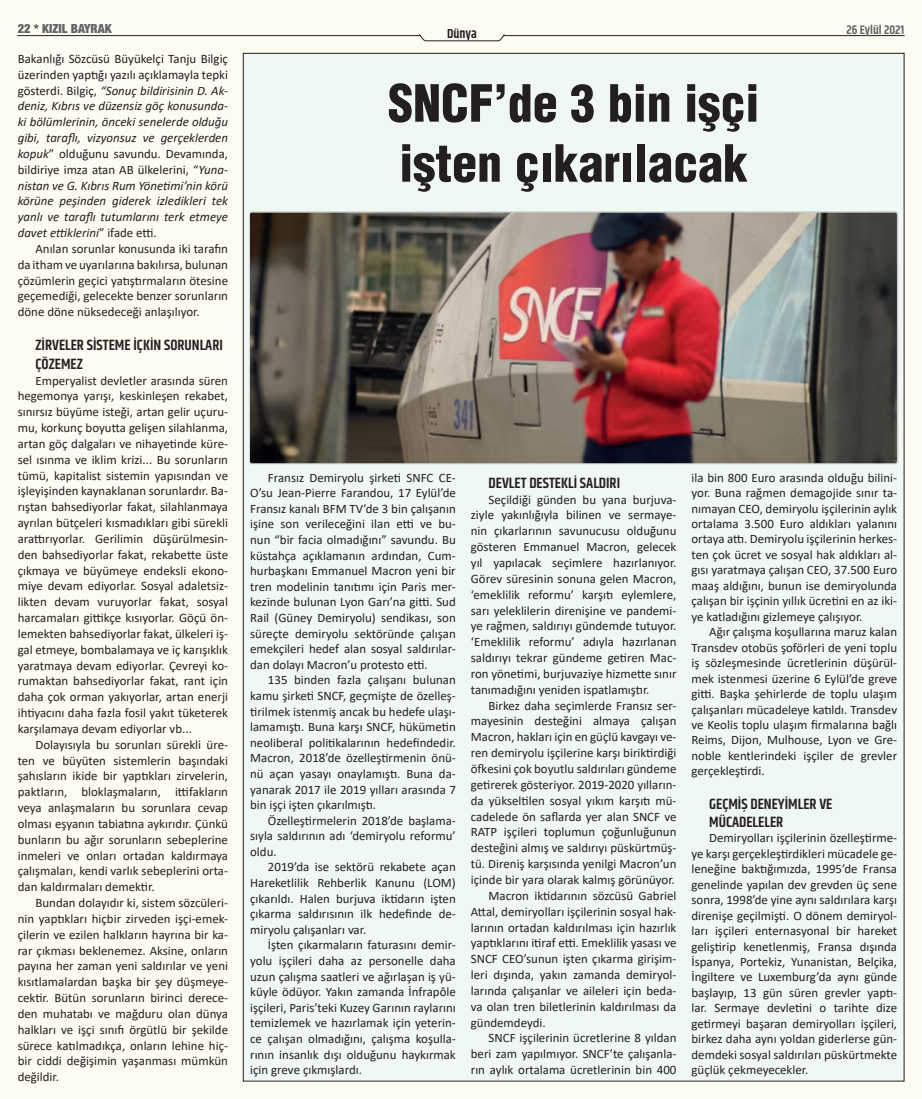
<style>
.page{position:relative;width:922px;height:1099px;background:#fff}
.page>*{position:absolute;margin:0;border:0;box-sizing:border-box;transform-origin:0 0}
.ana_başlık{font:900 condensed 50px/60px "Helvetica";color:#231f20}
.ara_başlık{font:600 15px/18.4px "Khand";color:#231f20}
.t1{font:600 13.12px "Khand";color:#231f20}
.t2{font:12.88px/15.9px "Calibri";color:#231f20;text-align:justify}
.t3{font:italic 12.88px/15.9px "Calibri";color:#231f20;text-align:justify}
.t4{font:900 condensed 12.5px "Helvetica Neue";color:#636366}
.t5{font:600 12.5px "Khand";color:#636366}
.s1{font-style:normal}
</style>
<div class="page">
<div style="left:0;top:0;width:921px;height:1098px;background:#fdfcf3"></div>
<hr style="left:18px;top:35px;width:402px;height:1px;background:#231f20">
<hr style="left:503px;top:35px;width:400px;height:1px;background:#231f20">
<svg style="left:419px;top:34px;width:85px;height:7px"></svg>
<div style="left:243px;top:53px;width:660px;height:1028px;background:#f0f8f3"></div>
<div style="left:248px;top:211px;width:650px;height:254px;background:#231f20;opacity:.4"></div>
<img style="left:250px;top:213px;width:646px;height:250px">
<p class="t4" style="left:18px;top:20px;width:95px">22 * KIZIL BAYRAK</p>
<p class="t5" style="left:846px;top:22px;width:59px">26 Eylül 2021</p>
<p class="t1" style="left:447px;top:25px;width:31px">Dünya</p>
<p class="t3" style="left:18px;top:50px;width:212px"><span class="s1">Bakanlığı Sözcüsü Büyükelçi Tanju Bilgiç üzerinden yaptığı yazılı açıklamayla tepki gösterdi. Bilgiç,</span> “Sonuç bildirisinin D. Ak&shy;deniz, Kıbrıs ve düzensiz göç konusunda&shy;ki bölümlerinin, önceki senelerde olduğu gibi, taraflı, vizyonsuz ve gerçeklerden kopuk<span class="s1">” olduğunu savundu. Devamında, bildiriye imza atan AB ülkelerini, “</span>Yuna&shy;nistan ve G. Kıbrıs Rum Yönetimi’nin körü körüne peşinden giderek izledikleri tek yanlı ve taraflı tutumlarını terk etmeye davet ettiklerini<span class="s1">” ifade etti.</span></p>
<p class="t2" style="left:18px;top:240px;width:212px;text-indent:18px">Anılan sorunlar konusunda iki tarafın da itham ve uyarılarına bakılırsa, bulunan çözümlerin geçici yatıştırmaların ötesine geçemediği, gelecekte benzer sorunların döne döne nüksedeceği anlaşılıyor.</p>
<p class="ara_başlık" style="left:35px;top:337px;width:189px">ZIRVELER SISTEME IÇKIN SORUNLARI<br>ÇÖZEMEZ</p>
<p class="t2" style="left:18px;top:372px;width:212px;text-indent:18px">Emperyalist devletler arasında süren hegemonya yarışı, keskinleşen rekabet, sınırsız büyüme isteği, artan gelir uçuru&shy;mu, korkunç boyutta gelişen silahlanma, artan göç dalgaları ve nihayetinde küre&shy;sel ısınma ve iklim krizi... Bu sorunların tümü, kapitalist sistemin yapısından ve işleyişinden kaynaklanan sorunlardır. Ba&shy;rıştan bahsediyorlar fakat, silahlanmaya ayrılan bütçeleri kısmadıkları gibi sürekli arattırıyorlar. Gerilimin düşürülmesin&shy;den bahsediyorlar fakat, rekabette üste çıkmaya ve büyümeye endeksli ekono&shy;miye devam ediyorlar. Sosyal adaletsiz&shy;likten devam vuruyorlar fakat, sosyal harcamaları gittikçe kısıyorlar. Göçü ön&shy;lemekten bahsediyorlar fakat, ülkeleri iş&shy;gal etmeye, bombalamaya ve iç karışıklık yaratmaya devam ediyorlar. Çevreyi ko&shy;rumaktan bahsediyorlar fakat, rant için daha çok orman yakıyorlar, artan enerji ihtiyacını daha fazla fosil yakıt tüketerek karşılamaya devam ediyorlar vb...</p>
<p class="t2" style="left:18px;top:736px;width:212px;text-indent:18px">Dolayısıyla bu sorunları sürekli üre&shy;ten ve büyüten sistemlerin başındaki şahısların ikide bir yaptıkları zirvelerin, paktların, bloklaşmaların, ittifakların veya anlaşmaların bu sorunlara cevap olması eşyanın tabiatına aykırıdır. Çünkü bunların bu ağır sorunların sebeplerine inmeleri ve onları ortadan kaldırmaya çalışmaları, kendi varlık sebeplerini orta&shy;dan kaldırmaları demektir.</p>
<p class="t2" style="left:18px;top:894px;width:212px;text-indent:18px">Bundan dolayıdır ki, sistem sözcüleri&shy;nin yaptıkları hiçbir zirveden işçi-emek&shy;çilerin ve ezilen halkların hayrına bir ka&shy;rar çıkması beklenemez. Aksine, onların payına her zaman yeni saldırılar ve yeni kısıtlamalardan başka bir şey düşmeye&shy;cektir. Bütün sorunların birinci derece&shy;den muhatabı ve mağduru olan dünya halkları ve işçi sınıfı örgütlü bir şekilde sürece katılmadıkça, onların lehine hiç&shy;bir ciddi değişimin yaşanması mümkün değildir.</p>
<p class="ana_başlık" style="left:388px;top:73px;width:372px">SNCF’de 3 bin işçi işten çıkarılacak</p>
<p class="t2" style="left:250px;top:469px;width:207px;text-indent:18px">Fransız Demiryolu şirketi SNFC CE-O’su Jean-Pierre Farandou, 17 Eylül’de Fransız kanalı BFM TV’de 3 bin çalışanın işine son verileceğini ilan etti ve bu&shy;nun “bir facia olmadığını” savundu. Bu küstahça açıklamanın ardından, Cum&shy;hurbaşkanı Emmanuel Macron yeni bir tren modelinin tanıtımı için Paris mer&shy;kezinde bulunan Lyon Garı’na gitti. Sud Rail (Güney Demiryolu) sendikası, son süreçte demiryolu sektöründe çalışan emekçileri hedef alan sosyal saldırılar&shy;dan dolayı Macron’u protesto etti.</p>
<p class="t2" style="left:250px;top:672px;width:207px;text-indent:18px">135 binden fazla çalışanı bulunan kamu şirketi SNCF, geçmişte de özelleş&shy;tirilmek istenmiş ancak bu hedefe ulaşı&shy;lamamıştı. Buna karşı SNCF, hükümetin neoliberal politikalarının hedefindedir.<br>Macron, 2018’de özelleştirmenin önü&shy;nü açan yasayı onaylamıştı. Buna da&shy;yanarak 2017 ile 2019 yılları arasında 7 bin işçi işten çıkarılmıştı.</p>
<p class="t2" style="left:250px;top:812px;width:207px;text-indent:18px">Özelleştirmelerin 2018’de başlama&shy;sıyla saldırının adı ‘demiryolu reformu’ oldu.</p>
<p class="t2" style="left:250px;top:859px;width:207px;text-indent:18px">2019’da ise sektörü rekabete açan Hareketlilik Rehberlik Kanunu (LOM) çıkarıldı. Halen burjuva iktidarın işten çıkarma saldırısının ilk hedefinde de&shy;miryolu çalışanları var.</p>
<p class="t2" style="left:250px;top:937px;width:207px;text-indent:18px">İşten çıkarmaların faturasını demir&shy;yolu işçileri daha az personelle daha uzun çalışma saatleri ve ağırlaşan iş yü&shy;küyle ödüyor. Yakın zamanda İnfrapôle işçileri, Paris’teki Kuzey Garının raylarını temizlemek ve hazırlamak için yeterin&shy;ce çalışan olmadığını, çalışma koşulla&shy;rının insanlık dışı olduğunu haykırmak için greve çıkmışlardı.</p>
<p class="ara_başlık" style="left:488px;top:474px;width:133px">DEVLET DESTEKLI SALDIRI</p>
<p class="t2" style="left:470px;top:491px;width:207px;text-indent:18px">Seçildiği günden bu yana burjuva&shy;ziyle yakınlığıyla bilinen ve sermaye&shy;nin çıkarlarının savunucusu olduğunu gösteren Emmanuel Macron, gelecek yıl yapılacak seçimlere hazırlanıyor.<br>Görev süresinin sonuna gelen Macron, ‘emeklilik reformu’ karşıtı eylemlere, sarı yeleklilerin direnişine ve pandemi&shy;ye rağmen, saldırıyı gündemde tutuyor. ‘Emeklilik reformu’ adıyla hazırlanan saldırıyı tekrar gündeme getiren Mac&shy;ron yönetimi, burjuvaziye hizmette sınır tanımadığını yeniden ispatlamıştır.</p>
<p class="t2" style="left:470px;top:697px;width:207px;text-indent:18px">Birkez daha seçimlerde Fransız ser&shy;mayesinin desteğini almaya çalışan Macron, hakları için en güçlü kavgayı ve&shy;ren demiryolu işçilerine karşı biriktirdiği öfkesini çok boyutlu saldırıları gündeme getirerek gösteriyor. 2019-2020 yılların&shy;da yükseltilen sosyal yıkım karşıtı mü&shy;cadelede ön saflarda yer alan SNCF ve RATP işçileri toplumun çoğunluğunun desteğini almış ve saldırıyı püskürtmüş&shy;tü. Direniş karşısında yenilgi Macron’un içinde bir yara olarak kalmış görünüyor.</p>
<p class="t2" style="left:470px;top:887px;width:207px;text-indent:18px">Macron iktidarının sözcüsü Gabriel Attal, demiryolları işçilerinin sosyal hak&shy;larının ortadan kaldırılması için hazırlık yaptıklarını itiraf etti. Emeklilik yasası ve SNCF CEO’sunun işten çıkarma girişim&shy;leri dışında, yakın zamanda demiryol&shy;larında çalışanlar ve aileleri için beda&shy;va olan tren biletlerinin kaldırılması da gündemdeydi.</p>
<p class="t2" style="left:470px;top:1029px;width:207px;text-indent:18px">SNCF işçilerinin ücretlerine 8 yıldan beri zam yapılmıyor. SNCF’te çalışanla&shy;rın aylık ortalama ücretlerinin bin 400</p>
<p class="t2" style="left:691px;top:469px;width:207px;line-height:15.5px">ila bin 800 Euro arasında olduğu bilini&shy;yor. Buna rağmen demagojide sınır ta&shy;nımayan CEO, demiryolu işçilerinin aylık ortalama 3.500 Euro aldıkları yalanını ortaya attı. Demiryolu işçilerinin herkes&shy;ten çok ücret ve sosyal hak aldıkları al&shy;gısı yaratmaya çalışan CEO, 37.500 Euro maaş aldığını, bunun ise demiryolunda çalışan bir işçinin yıllık ücretini en az iki&shy;ye katladığını gizlemeye çalışıyor.</p>
<p class="t2" style="left:691px;top:624px;width:207px;line-height:15.5px;text-indent:18px">Ağır çalışma koşullarına maruz kalan Transdev otobüs şoförleri de yeni toplu iş sözleşmesinde ücretlerinin düşürül&shy;mek istenmesi üzerine 6 Eylül’de greve gitti. Başka şehirlerde de toplu ulaşım çalışanları mücadeleye katıldı. Transdev ve Keolis toplu ulaşım firmalarına bağlı Reims, Dijon, Mulhouse, Lyon ve Gre&shy;noble kentlerindeki işçiler de grevler gerçekleştirdi.</p>
<p class="ara_başlık" style="left:709px;top:795px;width:125px;line-height:18px">GEÇMIŞ DENEYIMLER VE<br>MÜCADELELER</p>
<p class="t2" style="left:691px;top:830px;width:207px;line-height:15.5px;text-indent:18px">Demiryolları işçilerinin özelleştirme&shy;ye karşı gerçekleştirdikleri mücadele ge&shy;leneğine baktığımızda, 1995’de Fransa genelinde yapılan dev grevden üç sene sonra, 1998’de yine aynı saldırılara karşı direnişe geçilmişti. O dönem demiryol&shy;ları işçileri enternasyonal bir hareket geliştirip kenetlenmiş, Fransa dışında İspanya, Portekiz, Yunanistan, Belçika, İngiltere ve Luxemburg’da aynı günde başlayıp, 13 gün süren grevler yaptı&shy;lar. Sermaye devletini o tarihte dize getirmeyi başaran demiryolları işçileri, birkez daha aynı yoldan giderlerse gün&shy;demdeki sosyal saldırıları püskürtmekte güçlük çekmeyecekler.</p>
</div>
